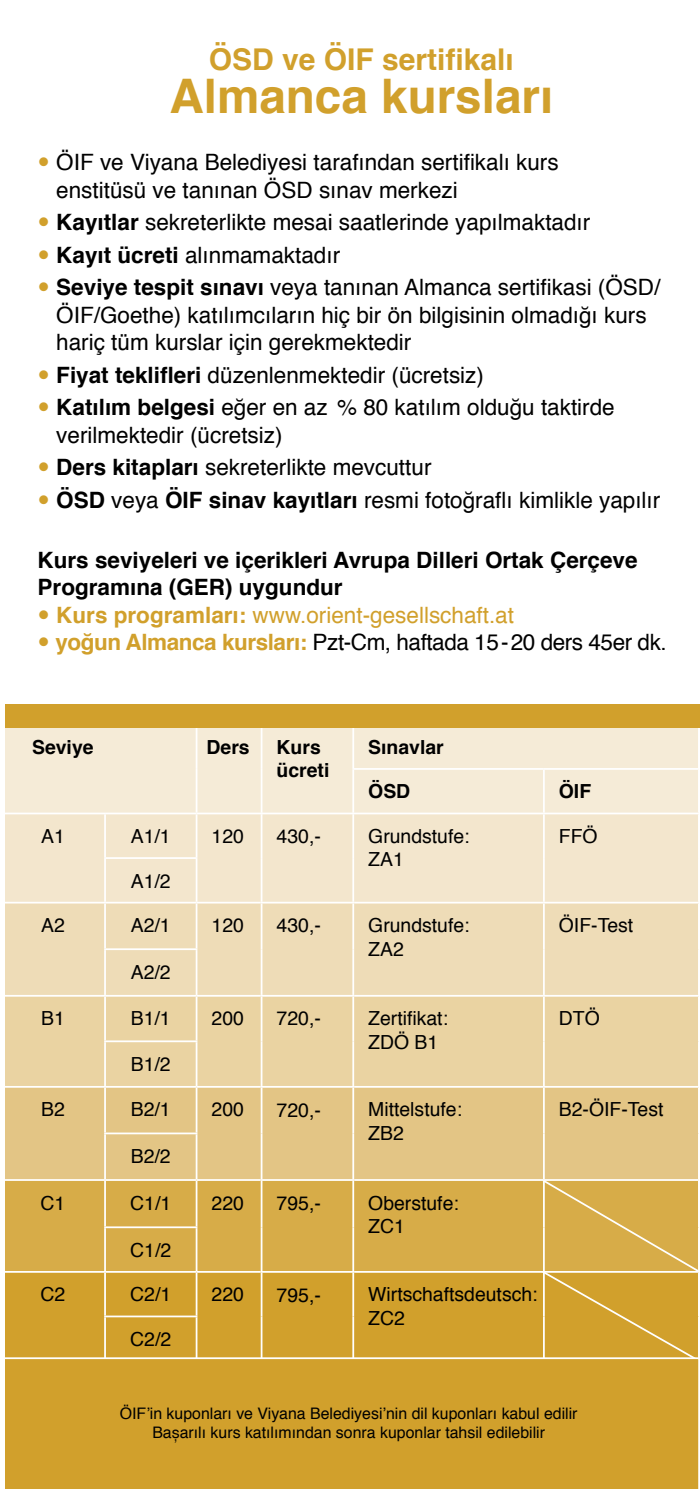
<style>
.page{position:relative;width:700px;height:1489px;background:#fff}
.page>*{position:absolute;margin:0;border:0;box-sizing:border-box;transform-origin:0 0}
.t1{font:700 47.5px "Helvetica";color:#d1a02c}
.t2{font:700 30px "Helvetica";color:#d1a02c}
.t3{font:22.5px/32.5px "Helvetica";color:#000}
.t4{font:700 22.5px "Helvetica";color:#000}
.t5{font:22.5px "Helvetica";letter-spacing:-.02em;color:#000}
.t6{font:22.5px "Helvetica";color:#d1a02c}
.t7{font:19.5px/23.2px "Helvetica";color:#000}
.t8{font:700 19.5px/23.2px "Helvetica";color:#000}
.t9{font:15.75px/19px "Helvetica";color:#000;text-align:center}
.s1{font-weight:700}
.s2{font-weight:700;color:#d1a02c}
</style>
<div class="page">
<div style="left:5px;top:727px;width:693px;height:85px;background:#f5ebd7"></div>
<div style="left:5px;top:814px;width:693px;height:87px;background:#f3e6cd"></div>
<div style="left:5px;top:903px;width:693px;height:91px;background:#eedcb7"></div>
<div style="left:5px;top:996px;width:693px;height:89px;background:#ead3a2"></div>
<div style="left:5px;top:1087px;width:693px;height:91px;background:#e3c585"></div>
<div style="left:5px;top:1180px;width:535px;height:90px;background:#d7ac48"></div>
<div style="left:5px;top:1272px;width:535px;height:85px;background:#d1a02c"></div>
<hr style="left:196px;top:725px;width:1px;height:44px;background:#fff">
<hr style="left:261px;top:725px;width:1px;height:44px;background:#fff">
<hr style="left:352px;top:725px;width:2px;height:43px;background:#fff">
<hr style="left:196px;top:769px;width:1px;height:43px;background:#fff">
<hr style="left:261px;top:769px;width:1px;height:43px;background:#fff">
<hr style="left:352px;top:768px;width:192px;height:1px;background:#fff">
<hr style="left:352px;top:769px;width:2px;height:43px;background:#fff">
<hr style="left:544px;top:768px;width:156px;height:1px;background:#fff">
<hr style="left:543px;top:769px;width:2px;height:43px;background:#fff">
<hr style="left:104px;top:814px;width:2px;height:43px;background:#fff">
<hr style="left:196px;top:814px;width:1px;height:43px;background:#fff">
<hr style="left:543px;top:814px;width:2px;height:44px;background:#fff">
<hr style="left:104px;top:857px;width:93px;height:1px;background:#fff">
<hr style="left:104px;top:858px;width:2px;height:43px;background:#fff">
<hr style="left:196px;top:858px;width:1px;height:43px;background:#fff">
<hr style="left:543px;top:858px;width:2px;height:43px;background:#fff">
<hr style="left:104px;top:903px;width:2px;height:45px;background:#fff">
<hr style="left:196px;top:903px;width:1px;height:45px;background:#fff">
<hr style="left:543px;top:903px;width:2px;height:46px;background:#fff">
<hr style="left:104px;top:948px;width:93px;height:2px;background:#fff">
<hr style="left:104px;top:950px;width:2px;height:44px;background:#fff">
<hr style="left:196px;top:950px;width:1px;height:44px;background:#fff">
<hr style="left:543px;top:949px;width:2px;height:45px;background:#fff">
<hr style="left:104px;top:996px;width:2px;height:44px;background:#fff">
<hr style="left:196px;top:996px;width:1px;height:44px;background:#fff">
<hr style="left:543px;top:996px;width:2px;height:45px;background:#fff">
<hr style="left:104px;top:1040px;width:93px;height:2px;background:#fff">
<hr style="left:104px;top:1042px;width:2px;height:43px;background:#fff">
<hr style="left:196px;top:1042px;width:1px;height:43px;background:#fff">
<hr style="left:543px;top:1041px;width:2px;height:44px;background:#fff">
<hr style="left:104px;top:1087px;width:2px;height:45px;background:#fff">
<hr style="left:196px;top:1087px;width:1px;height:45px;background:#fff">
<hr style="left:543px;top:1087px;width:2px;height:46px;background:#fff">
<hr style="left:104px;top:1132px;width:93px;height:2px;background:#fff">
<hr style="left:104px;top:1134px;width:2px;height:44px;background:#fff">
<hr style="left:196px;top:1134px;width:1px;height:44px;background:#fff">
<hr style="left:543px;top:1133px;width:2px;height:45px;background:#fff">
<hr style="left:104px;top:1180px;width:2px;height:46px;background:#fff">
<hr style="left:196px;top:1180px;width:1px;height:46px;background:#fff">
<hr style="left:104px;top:1226px;width:93px;height:2px;background:#fff">
<hr style="left:104px;top:1228px;width:2px;height:42px;background:#fff">
<hr style="left:196px;top:1228px;width:1px;height:42px;background:#fff">
<hr style="left:104px;top:1272px;width:2px;height:43px;background:#fff">
<hr style="left:196px;top:1272px;width:1px;height:43px;background:#fff">
<hr style="left:104px;top:1315px;width:93px;height:2px;background:#fff">
<hr style="left:104px;top:1317px;width:2px;height:42px;background:#fff">
<hr style="left:196px;top:1317px;width:1px;height:42px;background:#fff">
<hr style="left:261px;top:814px;width:1px;height:44px;background:#fff">
<hr style="left:352px;top:814px;width:2px;height:44px;background:#fff">
<hr style="left:261px;top:858px;width:1px;height:43px;background:#fff">
<hr style="left:352px;top:858px;width:2px;height:43px;background:#fff">
<hr style="left:261px;top:903px;width:1px;height:46px;background:#fff">
<hr style="left:352px;top:903px;width:2px;height:46px;background:#fff">
<hr style="left:261px;top:949px;width:1px;height:45px;background:#fff">
<hr style="left:352px;top:949px;width:2px;height:45px;background:#fff">
<hr style="left:261px;top:996px;width:1px;height:45px;background:#fff">
<hr style="left:352px;top:996px;width:2px;height:45px;background:#fff">
<hr style="left:261px;top:1041px;width:1px;height:44px;background:#fff">
<hr style="left:352px;top:1041px;width:2px;height:44px;background:#fff">
<hr style="left:261px;top:1087px;width:1px;height:46px;background:#fff">
<hr style="left:352px;top:1087px;width:2px;height:46px;background:#fff">
<hr style="left:261px;top:1133px;width:1px;height:45px;background:#fff">
<hr style="left:352px;top:1133px;width:2px;height:45px;background:#fff">
<hr style="left:261px;top:1180px;width:1px;height:47px;background:#fff">
<hr style="left:352px;top:1180px;width:2px;height:47px;background:#fff">
<hr style="left:261px;top:1227px;width:1px;height:43px;background:#fff">
<hr style="left:352px;top:1227px;width:2px;height:43px;background:#fff">
<hr style="left:261px;top:1272px;width:1px;height:44px;background:#fff">
<hr style="left:352px;top:1272px;width:2px;height:44px;background:#fff">
<hr style="left:261px;top:1316px;width:1px;height:43px;background:#fff">
<hr style="left:352px;top:1316px;width:2px;height:43px;background:#fff">
<svg style="left:540px;top:1177px;width:159px;height:180px;background:#d6ab46"></svg>
<div style="left:5px;top:1357px;width:694px;height:131px;background:#d1a02c"></div>
<div style="left:0;top:704px;width:700px;height:23px;background:#d1a02c"></div>
<div style="left:0;top:676px;width:5px;height:812px;background:#fff"></div>
<h2 class="t2" style="left:209px;top:35px;width:306px">ÖSD ve ÖIF sertifikalı</h2>
<h1 class="t1" style="left:169px;top:58px;width:385px">Almanca kursları</h1>
<p class="t3" style="left:56px;top:149px;width:504px;line-height:27.5px">ÖIF ve Viyana Belediyesi tarafından sertifikalı kurs enstitüsü ve tanınan ÖSD sınav merkezi</p>
<p class="t3" style="left:56px;top:206px;width:606px"><span class="s1">Kayıtlar</span> sekreterlikte mesai saatlerinde yapılmaktadır<br><span class="s1">Kayıt ücreti</span> alınmamaktadır<br><span class="s1">Seviye tespit sınavı</span> veya tanınan Almanca sertifikasi (ÖSD/</p>
<p class="t3" style="left:56px;top:301px;width:592px;line-height:27.5px">ÖIF/Goethe) katılımcıların hiç bir ön bilgisinin olmadığı kurs hariç tüm kurslar için gerekmektedir</p>
<p class="t3" style="left:56px;top:359px;width:560px"><span class="s1">Fiyat teklifleri</span> düzenlenmektedir (ücretsiz)<br><span class="s1">Katılım belgesi</span> eğer en az % 80 katılım olduğu taktirde</p>
<p class="t3" style="left:56px;top:419px;width:605px">verilmektedir (ücretsiz)<br><span class="s1">Ders kitapları</span> sekreterlikte mevcuttur<br><span class="s1">ÖSD</span> veya <span class="s1">ÖIF sinav kayıtları</span> resmi fotoğraflı kimlikle yapılır</p>
<p class="t4" style="left:38px;top:541px;width:601px">Kurs seviyeleri ve içerikleri Avrupa Dilleri Ortak Çerçeve</p>
<p class="t4" style="left:38px;top:569px;width:307px">Programına (GER) uygundur</p>
<p class="t6" style="left:56px;top:597px;width:459px"><span class="s1">Kurs programları:</span> www.orient-gesellschaft.at</p>
<p class="t5" style="left:55px;top:625px;width:613px"><span class="s2">yoğun Almanca kursları:</span> Pzt-Cm, haftada 15 - 20 ders 45er dk.</p>
<p class="t8" style="left:32px;top:735px;width:63px">Seviye</p>
<p class="t8" style="left:207px;top:735px;width:45px">Ders</p>
<p class="t8" style="left:277px;top:735px;width:54px">Kurs ücreti</p>
<p class="t8" style="left:368px;top:735px;width:77px">Sınavlar</p>
<p class="t8" style="left:368px;top:780px;width:44px">ÖSD</p>
<p class="t8" style="left:559px;top:780px;width:34px">ÖIF</p>
<p class="t7" style="left:41px;top:825px;width:25px">A1</p>
<p class="t7" style="left:131px;top:825px;width:41px">A1/1</p>
<p class="t7" style="left:212px;top:825px;width:34px">120</p>
<p class="t7" style="left:277px;top:825px;width:46px">430,-</p>
<p class="t7" style="left:368px;top:825px;width:103px">Grundstufe:<br>ZA1</p>
<p class="t7" style="left:559px;top:825px;width:40px">FFÖ</p>
<p class="t7" style="left:131px;top:869px;width:41px">A1/2</p>
<p class="t7" style="left:41px;top:914px;width:25px">A2</p>
<p class="t7" style="left:131px;top:914px;width:41px">A2/1</p>
<p class="t7" style="left:212px;top:914px;width:34px">120</p>
<p class="t7" style="left:277px;top:914px;width:46px">430,-</p>
<p class="t7" style="left:368px;top:914px;width:103px">Grundstufe:<br>ZA2</p>
<p class="t7" style="left:559px;top:914px;width:76px">ÖIF-Test</p>
<p class="t7" style="left:131px;top:960px;width:41px">A2/2</p>
<p class="t7" style="left:41px;top:1007px;width:25px">B1</p>
<p class="t7" style="left:131px;top:1007px;width:41px">B1/1</p>
<p class="t7" style="left:212px;top:1007px;width:34px">200</p>
<p class="t7" style="left:277px;top:1007px;width:46px">720,-</p>
<p class="t7" style="left:368px;top:1007px;width:81px">Zertifikat:<br>ZDÖ B1</p>
<p class="t7" style="left:559px;top:1007px;width:42px">DTÖ</p>
<p class="t7" style="left:131px;top:1052px;width:41px">B1/2</p>
<p class="t7" style="left:41px;top:1098px;width:25px">B2</p>
<p class="t7" style="left:131px;top:1098px;width:41px">B2/1</p>
<p class="t7" style="left:212px;top:1098px;width:34px">200</p>
<p class="t7" style="left:277px;top:1098px;width:46px">720,-</p>
<p class="t7" style="left:368px;top:1098px;width:95px">Mittelstufe:<br>ZB2</p>
<p class="t7" style="left:559px;top:1098px;width:106px">B2-ÖIF-Test</p>
<p class="t7" style="left:131px;top:1144px;width:41px">B2/2</p>
<p class="t7" style="left:41px;top:1191px;width:26px">C1</p>
<p class="t7" style="left:130px;top:1191px;width:42px">C1/1</p>
<p class="t7" style="left:212px;top:1191px;width:34px">220</p>
<p class="t7" style="left:277px;top:1191px;width:46px">795,-</p>
<p class="t7" style="left:368px;top:1191px;width:92px">Oberstufe:<br>ZC1</p>
<p class="t7" style="left:130px;top:1238px;width:42px">C1/2</p>
<p class="t7" style="left:41px;top:1283px;width:26px">C2</p>
<p class="t7" style="left:130px;top:1283px;width:42px">C2/1</p>
<p class="t7" style="left:212px;top:1283px;width:34px">220</p>
<p class="t7" style="left:277px;top:1283px;width:46px">795,-</p>
<p class="t7" style="left:368px;top:1283px;width:171px">Wirtschaftsdeutsch:<br>ZC2</p>
<p class="t7" style="left:130px;top:1327px;width:42px">C2/2</p>
<p class="t9" style="left:120px;top:1404px;width:459px">ÖIF’in kuponları ve Viyana Belediyesi’nin dil kuponları kabul edilir<br>Bașarılı kurs katılımından sonra kuponlar tahsil edilebilir</p>
</div>
